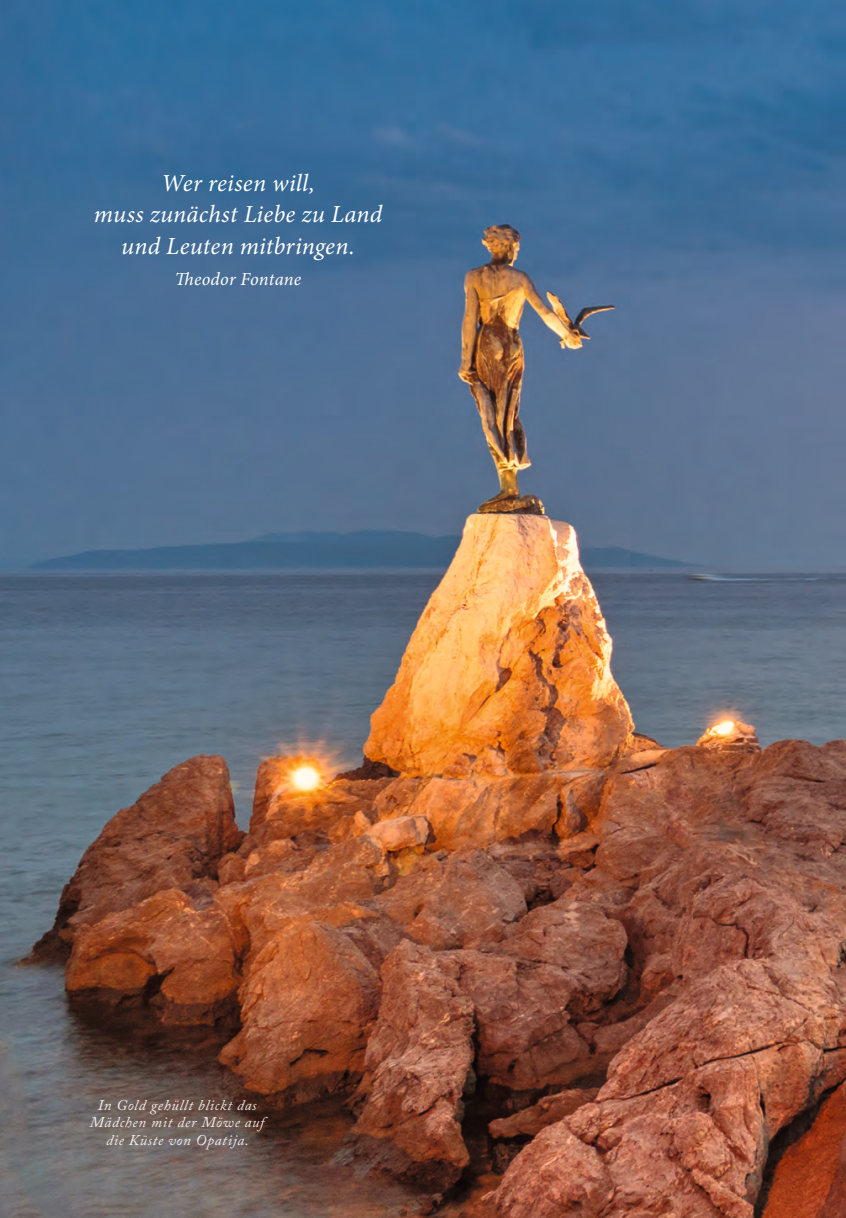
<style>
.page{position:relative;width:846px;height:1218px;background:#fff}
.page>*{position:absolute;margin:0;border:0;box-sizing:border-box;transform-origin:0 0}
._2019_Vorspann{font:italic 24.5px/31.5px "Minion Pro";letter-spacing:.01em;color:#fff;text-align:center}
._2019_Vorspann-2{font:italic 18.38px "Minion Pro";letter-spacing:.01em;color:#fff}
.t1{font:italic 14.88px/17.5px "Adobe Caslon Pro";letter-spacing:.05em;color:#fff;text-align:center}
</style>
<div class="page">
<img style="left:0;top:0;width:845px;height:1217px">
<p class="_2019_Vorspann" style="left:161px;top:167px;width:155px">Wer reisen will,</p>
<p class="_2019_Vorspann" style="left:94px;top:198px;width:290px">muss zunächst Liebe zu Land und Leuten mitbringen.</p>
<p class="_2019_Vorspann-2" style="left:175px;top:267px;width:128px">Theodor Fontane</p>
<p class="t1" style="left:90px;top:1095px;width:176px">In Gold gehüllt blickt das<br>Mädchen mit der Möwe auf die Küste von Opatija.</p>
</div>
